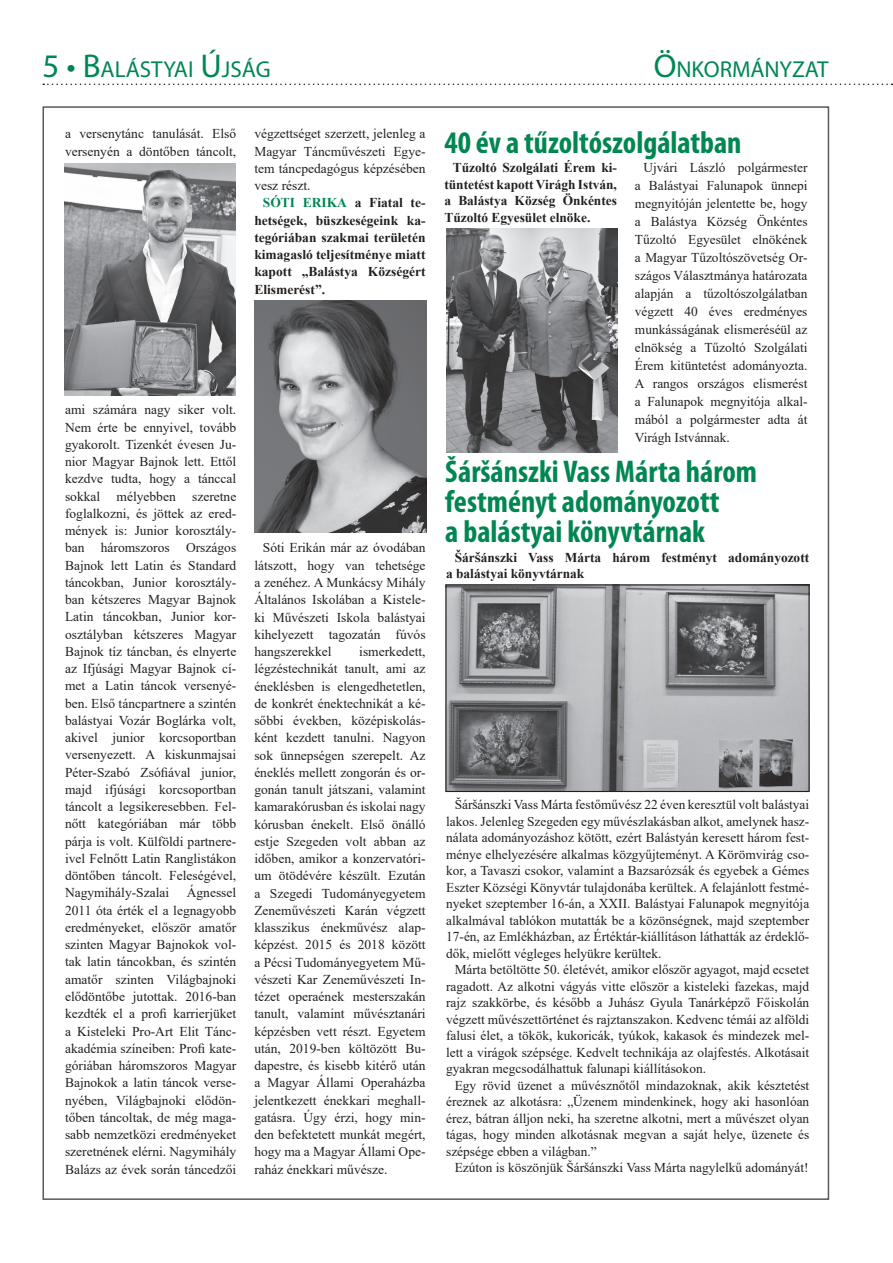
<style>
.page{position:relative;width:893px;height:1263px;background:#fff}
.page>*{position:absolute;margin:0;border:0;box-sizing:border-box;transform-origin:0 0}
.t1{font:700 condensed 31.5px/30px "Myriad Pro";color:#008751}
.t2{font:23.1px "Myriad Pro";color:#008751}
.t3{font:13.5px/17.2px "Times New Roman";color:#231f20;text-align:justify}
.t4{font:700 13.5px/17.2px "Times New Roman";color:#231f20;text-align:justify}
.s1{font-size:33px}
.s2{color:#008751}
</style>
<div class="page">
<svg style="left:43px;top:84px;width:850px;height:1px"></svg>
<img style="left:447px;top:586px;width:361px;height:204px">
<div style="left:445px;top:584px;width:365px;height:208px;border:1px solid #231f20"></div>
<img style="left:64px;top:163px;width:171px;height:232px">
<img style="left:255px;top:300px;width:171px;height:233px">
<img style="left:447px;top:228px;width:171px;height:225px">
<h2 class="t2" style="left:43px;top:55px;width:230px"><span class="s1">5 • B</span>ALÁSTYAI <span class="s1">Ú</span>JSÁG</h2>
<h2 class="t2" style="left:654px;top:55px;width:177px"><span class="s1">Ö</span>NKORMÁNYZAT</h2>
<p class="t3" style="left:65px;top:125px;width:173px">a versenytánc tanulását. Első versenyén a döntőben táncolt,</p>
<p class="t3" style="left:254px;top:125px;width:173px">végzettséget szerzett, jelenleg a Magyar Táncművészeti Egye&shy;tem táncpedagógus képzésében vesz részt.</p>
<p class="t4" style="left:254px;top:194px;width:173px;text-indent:9px"><span class="s2">SÓTI ERIKA</span> a Fiatal te&shy;hetségek, büszkeségeink ka&shy;tegóriában szakmai területén kimagasló teljesítménye miatt kapott „Balástya Községért Elismerést”.</p>
<p class="t3" style="left:65px;top:401px;width:173px">ami számára nagy siker volt.<br>Nem érte be ennyivel, tovább gyakorolt. Tizenkét évesen Ju&shy;nior Magyar Bajnok lett. Ettől kezdve tudta, hogy a tánccal sokkal mélyebben szeretne foglalkozni, és jöttek az ered&shy;mények is: Junior korosztály&shy;ban háromszoros Országos Bajnok lett Latin és Standard táncokban, Junior korosztály&shy;ban kétszeres Magyar Bajnok Latin táncokban, Junior kor&shy;osztályban kétszeres Magyar Bajnok tíz táncban, és elnyerte az Ifjúsági Magyar Bajnok cí&shy;met a Latin táncok versenyé&shy;ben. Első táncpartnere a szintén balástyai Vozár Boglárka volt, akivel junior korcsoportban versenyezett. A kiskunmajsai Péter-Szabó Zsófiával junior, majd ifjúsági korcsoportban táncolt a legsikeresebben. Fel&shy;nőtt kategóriában már több párja is volt. Külföldi partnere&shy;ivel Felnőtt Latin Ranglistákon döntőben táncolt. Feleségével, Nagymihály-Szalai</p>
<p class="t3" style="left:65px;top:884px;width:173px;text-indent:122px">Ágnessel 2011 óta érték el a legnagyobb eredményeket, először amatőr szinten Magyar Bajnokok vol&shy;tak latin táncokban, és szintén amatőr szinten Világbajnoki elődöntőbe jutottak. 2016-ban kezdték el a profi karrierjüket a Kisteleki Pro-Art Elit Tánc&shy;akadémia színeiben: Profi kate&shy;góriában háromszoros Magyar Bajnokok a latin táncok verse&shy;nyében, Világbajnoki elődön&shy;tőben táncoltak, de még maga&shy;sabb nemzetközi eredményeket szeretnének elérni. Nagymihály Balázs az évek során táncedzői</p>
<p class="t3" style="left:254px;top:539px;width:173px;text-indent:9px">Sóti Erikán már az óvodában látszott, hogy van tehetsége a zenéhez. A Munkácsy Mihály Általános Iskolában a Kistele&shy;ki Művészeti Iskola balástyai kihelyezett tagozatán fúvós hangszerekkel</p>
<p class="t3" style="left:254px;top:642px;width:173px;text-indent:105px">ismerkedett, légzéstechnikát tanult, ami az éneklésben is elengedhetetlen, de konkrét énektechnikát a ké&shy;sőbbi években, középiskolás&shy;ként kezdett tanulni. Nagyon sok ünnepségen szerepelt. Az éneklés mellett zongorán és or&shy;gonán tanult játszani, valamint kamarakórusban és iskolai nagy kórusban énekelt. Első önálló estje Szegeden volt abban az időben, amikor a konzervatóri&shy;um ötödévére készült. Ezután a Szegedi Tudományegyetem Zeneművészeti Karán végzett klasszikus énekművész alap&shy;képzést. 2015 és 2018 között a Pécsi Tudományegyetem Mű&shy;vészeti Kar Zeneművészeti In&shy;tézet operaének mesterszakán tanult, valamint művésztanári képzésben vett részt. Egyetem után, 2019-ben költözött Bu&shy;dapestre, és kisebb kitérő után a Magyar Állami Operaházba jelentkezett énekkari meghall&shy;gatásra. Úgy érzi, hogy min&shy;den befektetett munkát megért, hogy ma a Magyar Állami Ope&shy;raház énekkari művésze.</p>
<h1 class="t1" style="left:444px;top:126px;width:299px">40 év a tűzoltószolgálatban</h1>
<p class="t4" style="left:444px;top:159px;width:174px;line-height:16.5px;text-indent:9px">Tűzoltó Szolgálati Érem ki&shy;tüntetést kapott Virágh István, a Balástya Község Önkéntes Tűzoltó Egyesület elnöke.</p>
<p class="t3" style="left:635px;top:158px;width:174px;line-height:18px;text-indent:9px">Ujvári László polgármester a Balástyai Falunapok ünnepi megnyitóján jelentette be, hogy a Balástya Község Önkéntes Tűzoltó Egyesület elnökének a Magyar Tűzoltószövetség Or&shy;szágos Választmánya határozata alapján a tűzoltószolgálatban végzett 40 éves eredményes munkásságának elismeréséül az elnökség a Tűzoltó Szolgálati Érem kitüntetést adományozta.<br>A rangos országos elismerést a Falunapok megnyitója alkal&shy;mából a polgármester adta át Virágh Istvánnak.</p>
<h1 class="t1" style="left:445px;top:455px;width:313px">Šáršánszki Vass Márta három festményt adományozott<br>a balástyai könyvtárnak</h1>
<p class="t4" style="left:446px;top:548px;width:365px;line-height:16.5px;text-indent:9px">ŠárŠánszki Vass Márta három festményt adományozott a balástyai könyvtárnak</p>
<p class="t3" style="left:446px;top:796px;width:365px;line-height:16.5px;text-indent:9px">ŠárŠánszki Vass Márta festőművész 22 éven keresztül volt balástyai lakos. Jelenleg Szegeden egy művészlakásban alkot, amelynek hasz&shy;nálata adományozáshoz kötött, ezért Balástyán keresett három fest&shy;ménye elhelyezésére alkalmas közgyűjteményt. A Körömvirág cso&shy;kor, a Tavaszi csokor, valamint a Bazsarózsák és egyebek a Gémes Eszter Községi Könyvtár tulajdonába kerültek. A felajánlott festmé&shy;nyeket szeptember 16-án, a XXII. Balástyai Falunapok megnyitója alkalmával tablókon mutatták be a közönségnek, majd szeptember 17-én, az Emlékházban, az Értéktár-kiállításon láthatták az érdeklő&shy;dők, mielőtt végleges helyükre kerültek.</p>
<p class="t3" style="left:446px;top:961px;width:365px;line-height:16.5px;text-indent:9px">Márta betöltötte 50. életévét, amikor először agyagot, majd ecsetet ragadott. Az alkotni vágyás vitte először a kisteleki fazekas, majd rajz szakkörbe, és később a Juhász Gyula Tanárképző Főiskolán végzett művészettörténet és rajztanszakon. Kedvenc témái az alföldi falusi élet, a tökök, kukoricák, tyúkok, kakasok és mindezek mel&shy;lett a virágok szépsége. Kedvelt technikája az olajfestés. Alkotásait gyakran megcsodálhattuk falunapi kiállításokon.</p>
<p class="t3" style="left:446px;top:1076px;width:365px;line-height:16.5px;text-indent:9px">Egy rövid üzenet a művésznőtől mindazoknak, akik késztetést éreznek az alkotásra: „Üzenem mindenkinek, hogy aki hasonlóan érez, bátran álljon neki, ha szeretne alkotni, mert a művészet olyan tágas, hogy minden alkotásnak megvan a saját helye, üzenete és szépsége ebben a világban.”</p>
<p class="t3" style="left:455px;top:1158px;width:355px">Ezúton is köszönjük ŠárŠánszki Vass Márta nagylelkű adományát!</p>
</div>
